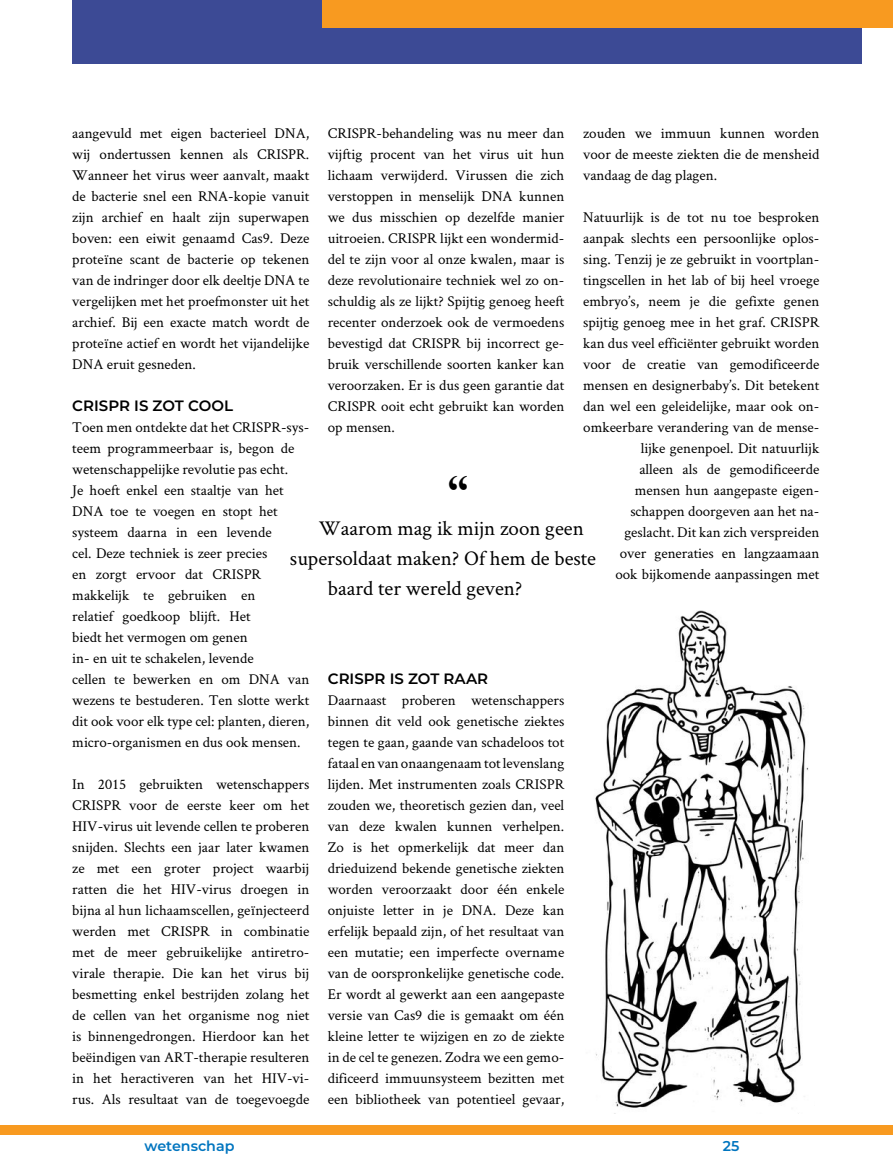
<style>
.page{position:relative;width:893px;height:1174px;background:#fff}
.page>*{position:absolute;margin:0;border:0;box-sizing:border-box;transform-origin:0 0}
.Titel{font:700 45px "Perpetua";color:#000}
.Titel-2{font:21px "Crimson Text";color:#000}
.Titel-3{font:15px/21px "Crimson Text";color:#000;text-align:justify}
.Titel-4{font:600 15px "Montserrat";color:#000}
.t1{font:600 14.25px "Montserrat";color:#0075bf}
</style>
<div class="page">
<img style="left:595px;top:611px;width:214px;height:497px">
<div style="left:0;top:1125px;width:893px;height:10px;background:#f89a20"></div>
<div style="left:72px;top:0;width:789px;height:64px;background:#3c4a95"></div>
<div style="left:322px;top:0;width:571px;height:27px;background:#f89a20"></div>
<p class="Titel-3" style="left:72px;top:122px;width:239px">aangevuld met eigen bacterieel DNA, wij ondertussen kennen als CRISPR.<br>Wanneer het virus weer aanvalt, maakt de bacterie snel een RNA-kopie vanuit zijn archief en haalt zijn superwapen boven: een eiwit genaamd Cas9. Deze proteïne scant de bacterie op tekenen van de indringer door elk deeltje DNA te vergelijken met het proefmonster uit het archief. Bij een exacte match wordt de proteïne actief en wordt het vijandelijke DNA eruit gesneden.</p>
<p class="Titel-4" style="left:72px;top:395px;width:162px">CRISPR IS ZOT COOL</p>
<p class="Titel-3" style="left:72px;top:416px;width:239px;text-align:left">Toen men ontdekte dat het CRISPR-sys&shy;teem programmeerbaar is, begon de wetenschappelijke revolutie pas echt.<br>Je hoeft enkel een staaltje van het DNA toe te voegen en stopt het systeem daarna in een levende<br>cel. Deze techniek is zeer precies<br>en zorgt ervoor dat CRISPR makkelijk te gebruiken en<br>relatief goedkoop blijft. Het<br>biedt het vermogen om genen<br>in- en uit te schakelen, levende<br>cellen te bewerken en om DNA van wezens te bestuderen. Ten slotte werkt dit ook voor elk type cel: planten, dieren, micro-organismen en dus ook mensen.</p>
<p class="Titel-3" style="left:72px;top:773px;width:239px">In 2015 gebruikten wetenschappers CRISPR voor de eerste keer om het HIV-virus uit levende cellen te proberen snijden. Slechts een jaar later kwamen ze met een groter project waarbij ratten die het HIV-virus droegen in bijna al hun lichaamscellen, geïnjecteerd werden met CRISPR in combinatie met de meer gebruikelijke antiretro&shy;virale therapie. Die kan het virus bij besmetting enkel bestrijden zolang het de cellen van het organisme nog niet is binnengedrongen. Hierdoor kan het beëindigen van ART-therapie resulteren in het heractiveren van het HIV-vi&shy;rus. Als resultaat van de toegevoegde</p>
<p class="Titel-3" style="left:328px;top:122px;width:238px">CRISPR-behandeling was nu meer dan vijftig procent van het virus uit hun lichaam verwijderd. Virussen die zich verstoppen in menselijk DNA kunnen we dus misschien op dezelfde manier uitroeien. CRISPR lijkt een wondermid&shy;del te zijn voor al onze kwalen, maar is deze revolutionaire techniek wel zo on&shy;schuldig als ze lijkt? Spijtig genoeg heeft recenter onderzoek ook de vermoedens bevestigd dat CRISPR bij incorrect ge&shy;bruik verschillende soorten kanker kan veroorzaken. Er is dus geen garantie dat CRISPR ooit echt gebruikt kan worden op mensen.</p>
<p class="Titel-3" style="left:583px;top:122px;width:238px">zouden we immuun kunnen worden voor de meeste ziekten die de mensheid vandaag de dag plagen.</p>
<p class="Titel-3" style="left:583px;top:206px;width:238px;text-align:right">Natuurlijk is de tot nu toe besproken aanpak slechts een persoonlijke oplos&shy;sing. Tenzij je ze gebruikt in voortplan&shy;tingscellen in het lab of bij heel vroege embryo’s, neem je die gefixte genen spijtig genoeg mee in het graf. CRISPR kan dus veel efficiënter gebruikt worden voor de creatie van gemodificeerde mensen en designerbaby’s. Dit betekent dan wel een geleidelijke, maar ook on&shy;omkeerbare verandering van de mense&shy;lijke genenpoel. Dit natuurlijk<br>alleen als de gemodificeerde<br>mensen hun aangepaste eigen&shy;schappen doorgeven aan het na&shy;geslacht. Dit kan zich verspreiden<br>over generaties en langzaamaan<br>ook bijkomende aanpassingen met</p>
<p class="Titel" style="left:448px;top:463px;width:22px">“</p>
<p class="Titel-2" style="left:319px;top:513px;width:267px">Waarom mag ik mijn zoon geen</p>
<p class="Titel-2" style="left:290px;top:543px;width:308px">supersoldaat maken? Of hem de beste</p>
<p class="Titel-2" style="left:328px;top:573px;width:196px">baard ter wereld geven?</p>
<p class="Titel-4" style="left:328px;top:668px;width:162px">CRISPR IS ZOT RAAR</p>
<p class="Titel-3" style="left:328px;top:689px;width:238px">Daarnaast proberen wetenschappers binnen dit veld ook genetische ziektes tegen te gaan, gaande van schadeloos tot fataal en van onaangenaam tot levenslang lijden. Met instrumenten zoals CRISPR zouden we, theoretisch gezien dan, veel van deze kwalen kunnen verhelpen.<br>Zo is het opmerkelijk dat meer dan drieduizend bekende genetische ziekten worden veroorzaakt door één enkele onjuiste letter in je DNA. Deze kan erfelijk bepaald zijn, of het resultaat van een mutatie; een imperfecte overname van de oorspronkelijke genetische code.<br>Er wordt al gewerkt aan een aangepaste versie van Cas9 die is gemaakt om één kleine letter te wijzigen en zo de ziekte in de cel te genezen. Zodra we een gemo&shy;dificeerd immuunsysteem bezitten met een bibliotheek van potentieel gevaar,</p>
<p class="t1" style="left:145px;top:1136px;width:91px">wetenschap</p>
<p class="t1" style="left:723px;top:1136px;width:18px">25</p>
</div>
